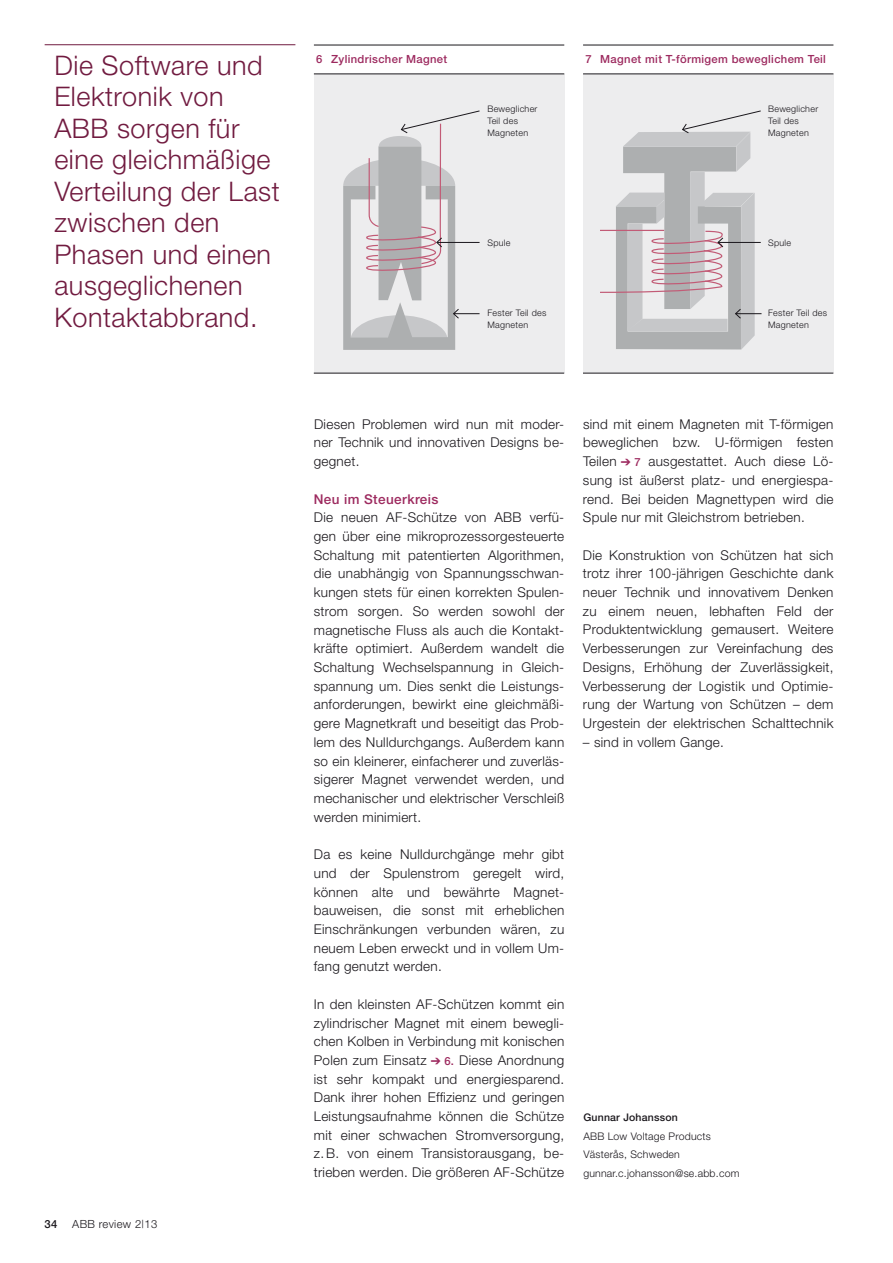
<style>
.page{position:relative;width:893px;height:1263px;background:#fff}
.page>*{position:absolute;margin:0;border:0;box-sizing:border-box;transform-origin:0 0}
.t1{font:300 27px/31.5px "Helvetica Neue";letter-spacing:.02em;color:#711b40}
.t2{font:300 13.5px/18.8px "Helvetica Neue";letter-spacing:.02em;color:#1a171c;text-align:justify}
.t3{font:500 13.5px "Helvetica Neue";letter-spacing:.03em;color:#9d2a5f}
.t4{font:500 11.25px "Helvetica Neue";letter-spacing:.03em;color:#9d2a5f}
.t5{font:300 11.25px "Helvetica Neue";letter-spacing:.03em;color:#1a171c}
.t6{font:500 11.25px "Helvetica Neue";color:#1a171c}
.t7{font:300 10.5px/18.8px "Helvetica Neue";letter-spacing:.02em;color:#1a171c}
.t8{font:500 10.5px "Helvetica Neue";letter-spacing:.02em;color:#1a171c}
.t9{font:300 9px/12px "Helvetica Neue";letter-spacing:.03em;color:#1a171c}
.s1{color:#9d2a5f}
.s2{font-weight:500;font-size:11.25px;color:#9d2a5f}
</style>
<div class="page">
<hr style="left:45px;top:44px;width:250px;height:1px;background:#711b40">
<div style="left:314px;top:74px;width:250px;height:299px;background:#ededee"></div>
<hr style="left:314px;top:373px;width:250px;height:1px;background:#1a171c">
<hr style="left:314px;top:45px;width:250px;height:1px;background:#1a171c">
<hr style="left:314px;top:74px;width:250px;height:1px;background:#1a171c">
<svg style="left:343px;top:110px;width:137px;height:240px"></svg>
<div style="left:583px;top:74px;width:250px;height:299px;background:#ededee"></div>
<hr style="left:583px;top:373px;width:250px;height:1px;background:#1a171c">
<hr style="left:583px;top:45px;width:250px;height:1px;background:#1a171c">
<hr style="left:583px;top:74px;width:250px;height:1px;background:#1a171c">
<svg style="left:600px;top:110px;width:161px;height:240px"></svg>
<h1 class="t1" style="left:54px;top:49px;width:227px">Die Software und<br>Elektronik von<br>ABB sorgen für eine gleichmäßige<br>Verteilung der Last zwischen den<br>Phasen und einen ausgeglichenen<br>Kontaktabbrand.</h1>
<p class="t4" style="left:316px;top:52px;width:132px">6 Zylindrischer Magnet</p>
<p class="t9" style="left:487px;top:102px;width:52px">Beweglicher<br>Teil des<br>Magneten</p>
<p class="t4" style="left:585px;top:52px;width:242px">7 Magnet mit T-förmigem beweglichem Teil</p>
<p class="t9" style="left:768px;top:102px;width:52px">Beweglicher<br>Teil des<br>Magneten</p>
<p class="t9" style="left:487px;top:237px;width:25px">Spule</p>
<p class="t9" style="left:487px;top:307px;width:60px">Fester Teil des<br>Magneten</p>
<p class="t9" style="left:768px;top:237px;width:25px">Spule</p>
<p class="t9" style="left:768px;top:307px;width:60px">Fester Teil des<br>Magneten</p>
<p class="t6" style="left:45px;top:1217px;width:14px">34</p>
<p class="t5" style="left:72px;top:1217px;width:86px">ABB review 2|13</p>
<p class="t2" style="left:314px;top:414px;width:252px">Diesen Problemen wird nun mit moder&shy;ner Technik und innovativen Designs be&shy;gegnet.</p>
<p class="t3" style="left:314px;top:491px;width:126px">Neu im Steuerkreis</p>
<p class="t2" style="left:314px;top:508px;width:252px">Die neuen AF-Schütze von ABB verfü&shy;gen über eine mikroprozessorgesteuerte Schaltung mit patentierten Algorithmen, die unabhängig von Spannungsschwan&shy;kungen stets für einen korrekten Spulen&shy;strom sorgen. So werden sowohl der magnetische Fluss als auch die Kontakt&shy;kräfte optimiert. Außerdem wandelt die Schaltung Wechselspannung in Gleich&shy;spannung um. Dies senkt die Leistungs&shy;anforderungen, bewirkt eine gleichmäßi&shy;gere Magnetkraft und beseitigt das Prob&shy;lem des Nulldurchgangs. Außerdem kann so ein kleinerer, einfacherer und zuverläs&shy;sigerer Magnet verwendet werden, und mechanischer und elektrischer Verschleiß werden minimiert.</p>
<p class="t2" style="left:314px;top:845px;width:252px;text-align:left">Da es keine Nulldurchgänge mehr gibt und der Spulenstrom geregelt wird, können alte und bewährte Magnet&shy;bauweisen, die sonst mit erheblichen Einschränkungen verbunden wären, zu neuem Leben erweckt und in vollem Um&shy;fang genutzt werden.</p>
<p class="t2" style="left:314px;top:994px;width:252px">In den kleinsten AF-Schützen kommt ein zylindrischer Magnet mit einem bewegli&shy;chen Kolben in Verbindung mit konischen Polen zum Einsatz <span class="s1">➔</span> <span class="s2">6.</span> Diese Anordnung ist sehr kompakt und energiesparend.<br>Dank ihrer hohen Effizienz und geringen Leistungsaufnahme können die Schütze mit einer schwachen Stromversorgung, z.B. von einem Transistorausgang, be&shy;trieben werden. Die größeren AF-Schütze</p>
<p class="t2" style="left:583px;top:414px;width:252px">sind mit einem Magneten mit T-förmigen beweglichen bzw. U-förmigen festen Teilen <span class="s1">➔</span> <span class="s2">7</span> ausgestattet. Auch diese Lö&shy;sung ist äußerst platz- und energiespa&shy;rend. Bei beiden Magnettypen wird die Spule nur mit Gleichstrom betrieben.</p>
<p class="t2" style="left:583px;top:545px;width:252px">Die Konstruktion von Schützen hat sich trotz ihrer 100-jährigen Geschichte dank neuer Technik und innovativem Denken zu einem neuen, lebhaften Feld der Produktentwicklung gemausert. Weitere Verbesserungen zur Vereinfachung des Designs, Erhöhung der Zuverlässigkeit, Verbesserung der Logistik und Optimie&shy;rung der Wartung von Schützen – dem Urgestein der elektrischen Schalttechnik</p>
<p class="t2" style="left:583px;top:732px;width:142px">– sind in vollem Gange.</p>
<p class="t8" style="left:583px;top:1111px;width:96px">Gunnar Johansson</p>
<p class="t7" style="left:583px;top:1126px;width:158px">ABB Low Voltage Products<br>Västerås, Schweden gunnar.c.johansson@se.abb.com</p>
</div>
